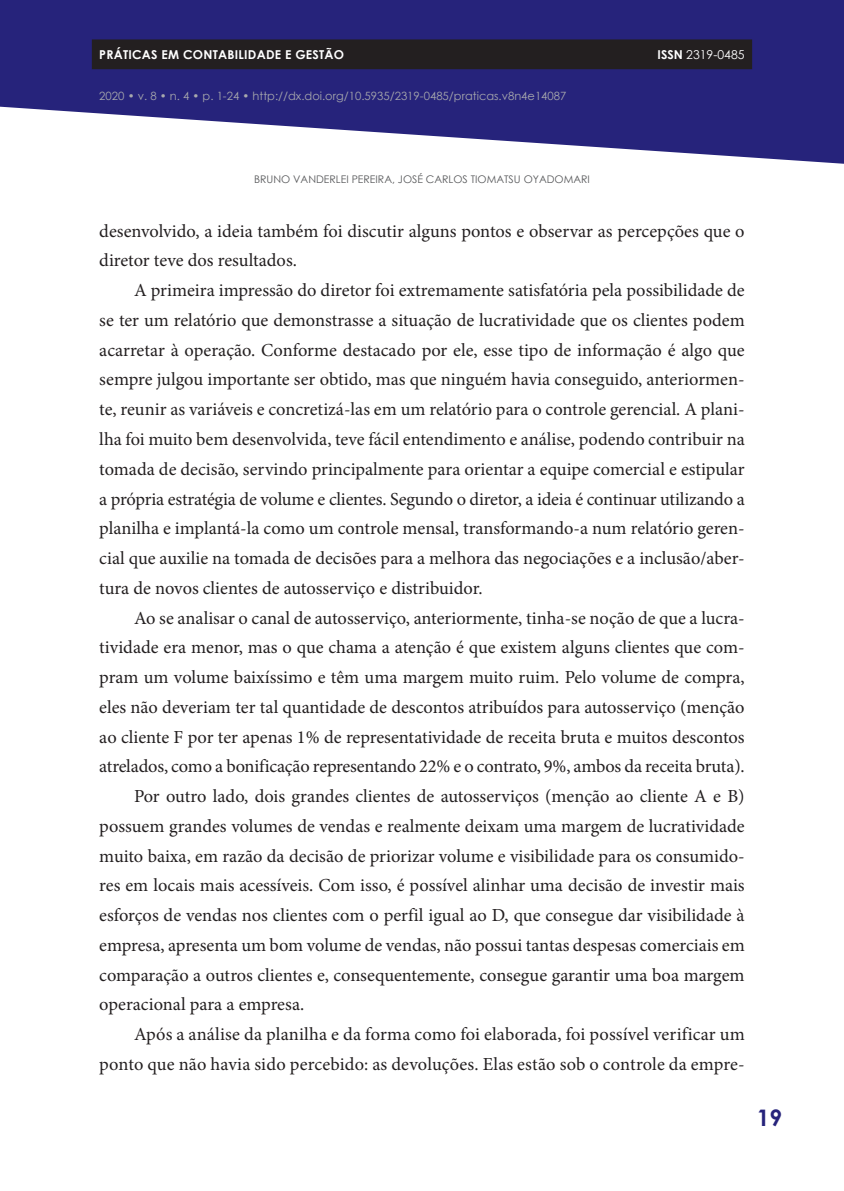
<style>
.page{position:relative;width:844px;height:1191px;background:#fff}
.page>*{position:absolute;margin:0;border:0;box-sizing:border-box;transform-origin:0 0}
.t1{font:700 22.75px "Century Gothic";color:#26237b}
.t2{font:18.38px/29.8px "Minion Pro";color:#231f20}
.t3{font:700 12.25px "Century Gothic";letter-spacing:.02em;color:#fff}
.t4{font:12.25px "Century Gothic";color:#fff}
.t5{font:11.38px "Century Gothic";color:#a8a9ad}
.t6{font:10.5px "Century Gothic";color:#57585a}
.s1{font-weight:700}
</style>
<div class="page">
<svg style="left:1px;top:0;width:842px;height:164px;fill:#26237b"></svg>
<svg style="left:0;top:0;width:1px;height:107px"></svg>
<div style="left:92px;top:39px;width:660px;height:30px;background:#231f20"></div>
<p class="t3" style="left:99px;top:45px;width:246px">PRÁTICAS EM CONTABILIDADE E GESTÃO</p>
<p class="t4" style="left:657px;top:46px;width:88px"><span class="s1">ISSN</span> 2319-0485</p>
<p class="t5" style="left:99px;top:88px;width:468px">2020 • v. 8 • n. 4 • p. 1-24 • http://dx.doi.org/10.5935/2319-0485/praticas.v8n4e14087</p>
<p class="t6" style="left:254px;top:172px;width:337px">BRUNO VANDERLEI PEREIRA, JOSÉ CARLOS TIOMATSU OYADOMARI</p>
<p class="t2" style="left:99px;top:216px;width:646px">desenvolvido, a ideia também foi discutir alguns pontos e observar as percepções que o diretor teve dos resultados.</p>
<p class="t2" style="left:99px;top:275px;width:646px;text-align:justify;text-indent:35px">A primeira impressão do diretor foi extremamente satisfatória pela possibilidade de se ter um relatório que demonstrasse a situação de lucratividade que os clientes podem acarretar à operação. Conforme destacado por ele, esse tipo de informação é algo que sempre julgou importante ser obtido, mas que ninguém havia conseguido, anteriormen&shy;te, reunir as variáveis e concretizá-las em um relatório para o controle gerencial. A plani&shy;lha foi muito bem desenvolvida, teve fácil entendimento e análise, podendo contribuir na tomada de decisão, servindo principalmente para orientar a equipe comercial e estipular a própria estratégia de volume e clientes. Segundo o diretor, a ideia é continuar utilizando a planilha e implantá-la como um controle mensal, transformando-a num relatório geren&shy;cial que auxilie na tomada de decisões para a melhora das negociações e a inclusão/aber&shy;tura de novos clientes de autosserviço e distribuidor.</p>
<p class="t2" style="left:134px;top:603px;width:612px">Ao se analisar o canal de autosserviço, anteriormente, tinha-se noção de que a lucra-</p>
<p class="t2" style="left:99px;top:632px;width:646px">tividade era menor, mas o que chama a atenção é que existem alguns clientes que com-</p>
<p class="t2" style="left:99px;top:662px;width:646px">pram um volume baixíssimo e têm uma margem muito ruim. Pelo volume de compra,</p>
<p class="t2" style="left:99px;top:692px;width:646px">eles não deveriam ter tal quantidade de descontos atribuídos para autosserviço (menção</p>
<p class="t2" style="left:99px;top:722px;width:646px">ao cliente F por ter apenas 1% de representatividade de receita bruta e muitos descontos</p>
<p class="t2" style="left:99px;top:751px;width:646px">atrelados, como a bonificação representando 22% e o contrato, 9%, ambos da receita bruta).</p>
<p class="t2" style="left:134px;top:781px;width:612px">Por outro lado, dois grandes clientes de autosserviços (menção ao cliente A e B)</p>
<p class="t2" style="left:99px;top:811px;width:646px">possuem grandes volumes de vendas e realmente deixam uma margem de lucratividade</p>
<p class="t2" style="left:99px;top:841px;width:646px">muito baixa, em razão da decisão de priorizar volume e visibilidade para os consumido-</p>
<p class="t2" style="left:99px;top:870px;width:646px">res em locais mais acessíveis. Com isso, é possível alinhar uma decisão de investir mais</p>
<p class="t2" style="left:99px;top:900px;width:646px">esforços de vendas nos clientes com o perfil igual ao D, que consegue dar visibilidade à</p>
<p class="t2" style="left:99px;top:930px;width:646px">empresa, apresenta um bom volume de vendas, não possui tantas despesas comerciais em</p>
<p class="t2" style="left:99px;top:960px;width:646px">comparação a outros clientes e, consequentemente, consegue garantir uma boa margem</p>
<p class="t2" style="left:99px;top:989px;width:206px">operacional para a empresa.</p>
<p class="t2" style="left:134px;top:1019px;width:612px">Após a análise da planilha e da forma como foi elaborada, foi possível verificar um</p>
<p class="t2" style="left:99px;top:1049px;width:646px">ponto que não havia sido percebido: as devoluções. Elas estão sob o controle da empre-</p>
<p class="t1" style="left:756px;top:1100px;width:27px">19</p>
</div>
